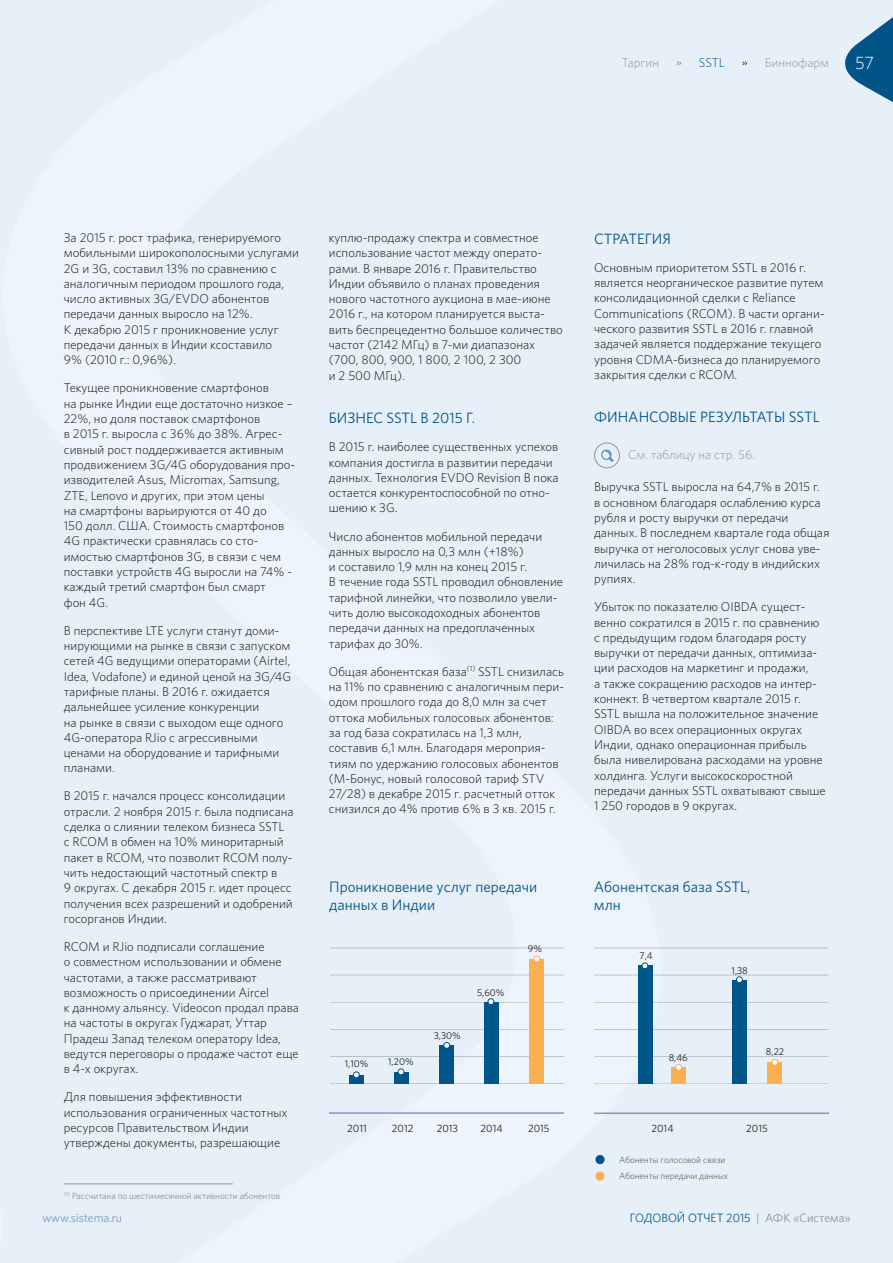
<style>
.page{position:relative;width:893px;height:1263px;background:#e7eff9}
.page>*{position:absolute;margin:0;border:0;box-sizing:border-box;transform-origin:0 0}
.t1{font:300 18px "Whitney";color:#fff}
.t2{font:15.15px/18.1px "Whitney";color:#058}
.t3{font:15px "Whitney";color:#005487}
.t4{font:300 12.75px/15.3px "Whitney";color:#121211}
.t5{font:300 12.75px "Whitney";color:#969693}
.t6{font:300 12.75px "Whitney";color:#005487}
.t7{font:300 12px "Whitney";color:#005487}
.t8{font:300 12px "Whitney";color:#7f9ec2}
.t9{font:300 12px "Whitney";color:#969693}
.t10{font:10.65px "Whitney";color:#231f20}
.t11{font:9.9px "Whitney";color:#231f20}
.t12{font:300 9.15px/16.6px "Whitney";color:#474749}
.t13{font:300 9px "Whitney";color:#707374}
</style>
<div class="page">
<hr style="left:64px;top:1183px;width:169px;height:1px;background:#969693">
<svg style="left:677px;top:61px;width:4px;height:4px"></svg>
<svg style="left:742px;top:61px;width:5px;height:4px"></svg>
<hr style="left:594px;top:1112px;width:235px;height:2px;background:#7f9dc1">
<hr style="left:594px;top:948px;width:235px;height:1px;background:#010101">
<hr style="left:594px;top:975px;width:235px;height:1px;background:#010101">
<hr style="left:594px;top:1002px;width:235px;height:1px;background:#010101">
<hr style="left:594px;top:1029px;width:235px;height:1px;background:#010101">
<hr style="left:594px;top:1056px;width:235px;height:1px;background:#010101">
<hr style="left:594px;top:1084px;width:235px;height:1px;background:#010101">
<div style="left:638px;top:966px;width:14px;height:118px;background:#005688"></div>
<div style="left:671px;top:1068px;width:15px;height:16px;background:#fbb050"></div>
<div style="left:732px;top:980px;width:15px;height:104px;background:#005688"></div>
<div style="left:767px;top:1062px;width:15px;height:22px;background:#fbb050"></div>
<svg style="left:772px;top:1059px;width:6px;height:6px"></svg>
<div style="left:736px;top:976px;width:7px;height:7px;background:#fff;border:1px solid #005688;border-radius:50%"></div>
<div style="left:675px;top:1064px;width:7px;height:7px;background:#fff;border:1px solid #fbb050;border-radius:50%"></div>
<svg style="left:642px;top:962px;width:6px;height:7px"></svg>
<svg style="left:595px;top:1171px;width:10px;height:10px"></svg>
<svg style="left:595px;top:1155px;width:10px;height:9px"></svg>
<hr style="left:330px;top:948px;width:234px;height:1px;background:#010101">
<hr style="left:330px;top:975px;width:234px;height:1px;background:#010101">
<hr style="left:330px;top:1002px;width:234px;height:1px;background:#010101">
<hr style="left:330px;top:1029px;width:234px;height:1px;background:#010101">
<hr style="left:330px;top:1056px;width:234px;height:1px;background:#010101">
<hr style="left:330px;top:1083px;width:234px;height:1px;background:#010101">
<hr style="left:329px;top:1112px;width:235px;height:2px;background:#7f9dc1">
<div style="left:349px;top:1074px;width:15px;height:9px;background:#005688"></div>
<div style="left:394px;top:1072px;width:15px;height:11px;background:#005688"></div>
<div style="left:439px;top:1045px;width:15px;height:38px;background:#005688"></div>
<div style="left:484px;top:1002px;width:14px;height:81px;background:#005688"></div>
<div style="left:529px;top:959px;width:15px;height:124px;background:#fbb050"></div>
<svg style="left:534px;top:956px;width:6px;height:6px"></svg>
<svg style="left:488px;top:998px;width:6px;height:7px"></svg>
<svg style="left:444px;top:1042px;width:6px;height:6px"></svg>
<svg style="left:398px;top:1068px;width:6px;height:7px"></svg>
<div style="left:353px;top:1071px;width:7px;height:7px;background:#fff;border:1px solid #005688;border-radius:50%"></div>
<div style="left:594px;top:443px;width:26px;height:25px;border:1px solid #969693;border-radius:50%"></div>
<svg style="left:601px;top:449px;width:13px;height:13px"></svg>
<svg style="left:830px;top:0;width:63px;height:120px;background:#9abbd3"></svg>
<p class="t5" style="left:622px;top:54px;width:39px">Таргин</p>
<p class="t6" style="left:699px;top:54px;width:27px">SSTL</p>
<p class="t5" style="left:765px;top:54px;width:66px">Биннофарм</p>
<h1 class="t1" style="left:855px;top:50px;width:20px">57</h1>
<p class="t4" style="left:64px;top:229px;width:237px">За 2015 г. рост трафика, генерируемого мобильными широкополосными услугами 2G и 3G, составил 13% по сравнению с аналогичным периодом прошлого года, число активных 3G/EVDO абонентов передачи данных выросло на 12%.<br>К декабрю 2015 г проникновение услуг передачи данных в Индии ксоставило<br>9% (2010 г.: 0,96%).</p>
<p class="t4" style="left:64px;top:380px;width:233px">Текущее проникновение смартфонов<br>на рынке Индии еще достаточно низкое – 22%, но доля поставок смартфонов<br>в 2015 г. выросла с 36% до 38%. Агрес&shy;сивный рост поддерживается активным продвижением 3G/4G оборудования про&shy;изводителей Asus, Micromax, Samsung, ZTE, Lenovo и других, при этом цены<br>на смартфоны варьируются от 40 до<br>150 долл. США. Стоимость смартфонов 4G практически сравнялась со сто&shy;имостью смартфонов 3G, в связи с чем поставки устройств 4G выросли на 74% - каждый третий смартфон был смарт<br>фон 4G.</p>
<p class="t4" style="left:64px;top:622px;width:229px">В перспективе LTE услуги станут доми&shy;нирующими на рынке в связи с запуском сетей 4G ведущими операторами (Airtel, Idea, Vodafone) и единой ценой на 3G/4G тарифные планы. В 2016 г. ожидается дальнейшее усиление конкуренции<br>на рынке в связи с выходом еще одного 4G-оператора RJio с агрессивными ценами на оборудование и тарифными планами.</p>
<p class="t4" style="left:64px;top:788px;width:231px">В 2015 г. начался процесс консолидации отрасли. 2 ноября 2015 г. была подписана сделка о слиянии телеком бизнеса SSTL<br>с RCOM в обмен на 10% миноритарный пакет в RCOM, что позволит RCOM полу&shy;чить недостающий частотный спектр в<br>9 округах. С декабря 2015 г. идет процесс получения всех разрешений и одобрений госорганов Индии.</p>
<p class="t4" style="left:64px;top:938px;width:237px">RCOM и RJio подписали соглашение<br>о совместном использовании и обмене частотами, а также рассматривают возможность о присоединении Aircel<br>к данному альянсу. Videocon продал права на частоты в округах Гуджарат, Уттар Прадеш Запад телеком оператору Idea, ведутся переговоры о продаже частот еще в 4-х округах.</p>
<p class="t4" style="left:64px;top:1089px;width:225px">Для повышения эффективности использования ограниченных частотных ресурсов Правительством Индии утверждены документы, разрешающие</p>
<p class="t13" style="left:64px;top:1190px;width:218px"><sup>(1)</sup> Рассчитана по шестимесячной активности абонентов</p>
<p class="t4" style="left:329px;top:229px;width:236px">куплю-продажу спектра и совместное использование частот между операто&shy;рами. В январе 2016 г. Правительство Индии объявило о планах проведения нового частотного аукциона в мае-июне 2016 г., на котором планируется выста&shy;вить беспрецедентно большое количество частот (2142 МГц) в 7-ми диапазонах (700, 800, 900, 1 800, 2 100, 2 300<br>и 2 500 МГц).</p>
<p class="t3" style="left:329px;top:408px;width:148px">БИЗНЕС SSTL В 2015 Г.</p>
<p class="t4" style="left:329px;top:439px;width:231px">В 2015 г. наиболее существенных успехов компания достигла в развитии передачи данных. Технология EVDO Revision В пока остается конкурентоспособной по отно&shy;шению к 3G.</p>
<p class="t4" style="left:329px;top:528px;width:236px">Число абонентов мобильной передачи данных выросло на 0,3 млн (+18%)<br>и составило 1,9 млн на конец 2015 г.<br>В течение года SSTL проводил обновление тарифной линейки, что позволило увели&shy;чить долю высокодоходных абонентов передачи данных на предоплаченных тарифах до 30%.</p>
<p class="t4" style="left:329px;top:663px;width:237px">Общая абонентская база<sup>(1)</sup> SSTL снизилась на 11% по сравнению с аналогичным пери&shy;одом прошлого года до 8,0 млн за счет оттока мобильных голосовых абонентов: за год база сократилась на 1,3 млн, составив 6,1 млн. Благодаря мероприя&shy;тиям по удержанию голосовых абонентов (М-Бонус, новый голосовой тариф STV 27/28) в декабре 2015 г. расчетный отток снизился до 4% против 6% в 3 кв. 2015 г.</p>
<p class="t2" style="left:329px;top:877px;width:210px">Проникновение услуг передачи данных в Индии</p>
<p class="t11" style="left:345px;top:1057px;width:25px">1,10%</p>
<p class="t11" style="left:388px;top:1055px;width:27px">1,20%</p>
<p class="t11" style="left:434px;top:1029px;width:29px">3,30%</p>
<p class="t11" style="left:477px;top:986px;width:29px">5,60%</p>
<p class="t11" style="left:528px;top:942px;width:16px">9%</p>
<p class="t10" style="left:347px;top:1121px;width:21px">2011</p>
<p class="t10" style="left:392px;top:1121px;width:23px">2012</p>
<p class="t10" style="left:437px;top:1121px;width:23px">2013</p>
<p class="t10" style="left:481px;top:1121px;width:24px">2014</p>
<p class="t10" style="left:528px;top:1121px;width:23px">2015</p>
<p class="t3" style="left:594px;top:229px;width:78px">СТРАТЕГИЯ</p>
<p class="t4" style="left:594px;top:259px;width:232px">Основным приоритетом SSTL в 2016 г. является неорганическое развитие путем консолидационной сделки с Reliance Communications (RCOM). В части органи&shy;ческого развития SSTL в 2016 г. главной задачей является поддержание текущего уровня CDMA-бизнеса до планируемого закрытия сделки с RCOM.</p>
<p class="t3" style="left:594px;top:407px;width:227px">ФИНАНСОВЫЕ РЕЗУЛЬТАТЫ SSTL</p>
<p class="t5" style="left:628px;top:446px;width:128px">См. таблицу на стр. 56.</p>
<p class="t4" style="left:594px;top:479px;width:237px">Выручка SSTL выросла на 64,7% в 2015 г.<br>в основном благодаря ослаблению курса рубля и росту выручки от передачи данных. В последнем квартале года общая выручка от неголосовых услуг снова уве&shy;личилась на 28% год-к-году в индийских рупиях.</p>
<p class="t4" style="left:594px;top:599px;width:233px">Убыток по показателю OIBDA сущест&shy;венно сократился в 2015 г. по сравнению с предыдущим годом благодаря росту выручки от передачи данных, оптимиза&shy;ции расходов на маркетинг и продажи,<br>а также сокращению расходов на интер&shy;коннект. В четвертом квартале 2015 г.<br>SSTL вышла на положительное значение OIBDA во всех операционных округах Индии, однако операционная прибыль была нивелирована расходами на уровне холдинга. Услуги высокоскоростной передачи данных SSTL охватывают свыше 1 250 городов в 9 округах.</p>
<p class="t2" style="left:594px;top:877px;width:158px">Абонентская база SSTL, млн</p>
<p class="t11" style="left:640px;top:949px;width:15px">7,4</p>
<p class="t11" style="left:669px;top:1051px;width:21px">8,46</p>
<p class="t11" style="left:731px;top:964px;width:18px">1,38</p>
<p class="t11" style="left:766px;top:1045px;width:20px">8,22</p>
<p class="t10" style="left:651px;top:1121px;width:24px">2014</p>
<p class="t10" style="left:746px;top:1121px;width:23px">2015</p>
<p class="t12" style="left:619px;top:1151px;width:111px">Абоненты голосовой связи<br>Абоненты передачи данных</p>
<p class="t8" style="left:43px;top:1210px;width:81px">www.sistema.ru</p>
<p class="t7" style="left:630px;top:1210px;width:122px">ГОДОВОЙ ОТЧЕТ 2015</p>
<p class="t9" style="left:756px;top:1210px;width:96px">| АФК «Система»</p>
</div>
